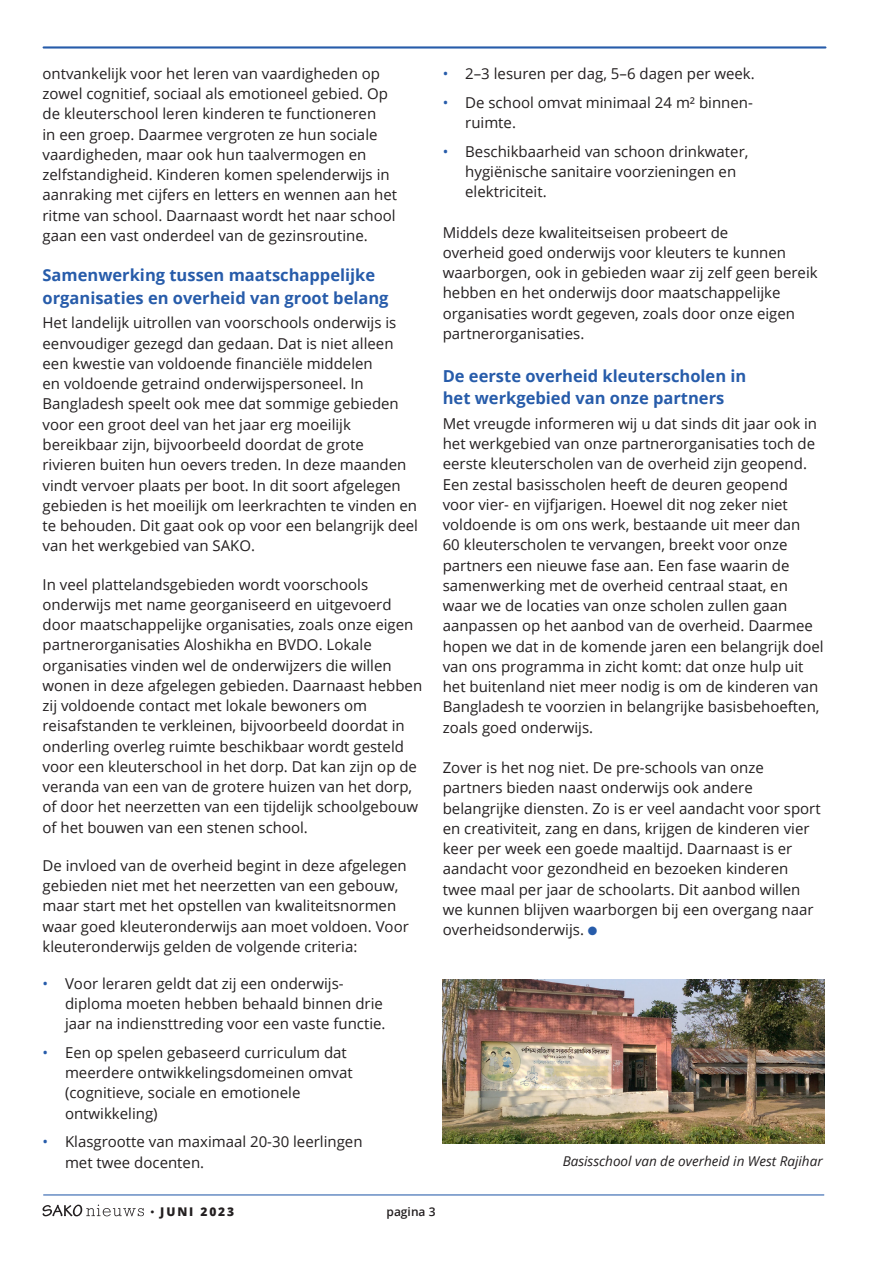
<style>
.page{position:relative;width:893px;height:1263px;background:#fff}
.page>*{position:absolute;margin:0;border:0;box-sizing:border-box;transform-origin:0 0}
.t1{font:700 16.5px "Open Sans";color:#275caa}
.t2{font:15px/20.2px "Open Sans";color:#231f20}
.t3{font:italic 13.5px "Open Sans";color:#231f20}
.t4{font:800 12px "Open Sans";letter-spacing:.16em;color:#231f20}
.t5{font:600 12px "Open Sans";color:#231f20}
.s1{color:#275caa}
.s2{font-family:"Rockwell Std";font-weight:300}
</style>
<div class="page">
<hr style="left:44px;top:1194px;width:780px;height:1px;background:#275caa">
<svg style="left:43px;top:1204px;width:101px;height:12px"></svg>
<img style="left:443px;top:980px;width:381px;height:164px">
<hr style="left:44px;top:46px;width:781px;height:3px;background:#275caa">
<p class="t2" style="left:43px;top:63px;width:356px">ontvankelijk voor het leren van vaardigheden op zowel cognitief, sociaal als emotioneel gebied. Op de kleuterschool leren kinderen te functioneren<br>in een groep. Daarmee vergroten ze hun sociale vaardigheden, maar ook hun taalvermogen en zelfstandigheid. Kinderen komen spelenderwijs in aanraking met cijfers en letters en wennen aan het ritme van school. Daarnaast wordt het naar school gaan een vast onderdeel van de gezinsroutine.</p>
<p class="t1" style="left:43px;top:264px;width:334px">Samenwerking tussen maatschappelijke</p>
<p class="t1" style="left:43px;top:286px;width:348px">organisaties en overheid van groot belang</p>
<p class="t2" style="left:43px;top:312px;width:377px">Het landelijk uitrollen van voorschools onderwijs is eenvoudiger gezegd dan gedaan. Dat is niet alleen een kwestie van voldoende financiële middelen<br>en voldoende getraind onderwijspersoneel. In Bangladesh speelt ook mee dat sommige gebieden voor een groot deel van het jaar erg moeilijk bereikbaar zijn, bijvoorbeeld doordat de grote rivieren buiten hun oevers treden. In deze maanden vindt vervoer plaats per boot. In dit soort afgelegen gebieden is het moeilijk om leerkrachten te vinden en te behouden. Dit gaat ook op voor een belangrijk deel van het werkgebied van SAKO.</p>
<p class="t2" style="left:43px;top:573px;width:381px">In veel plattelandsgebieden wordt voorschools onderwijs met name georganiseerd en uitgevoerd door maatschappelijke organisaties, zoals onze eigen partnerorganisaties Aloshikha en BVDO. Lokale organisaties vinden wel de onderwijzers die willen wonen in deze afgelegen gebieden. Daarnaast hebben zij voldoende contact met lokale bewoners om reisafstanden te verkleinen, bijvoorbeeld doordat in onderling overleg ruimte beschikbaar wordt gesteld voor een kleuterschool in het dorp. Dat kan zijn op de veranda van een van de grotere huizen van het dorp, of door het neerzetten van een tijdelijk schoolgebouw of het bouwen van een stenen school.</p>
<p class="t2" style="left:43px;top:855px;width:368px">De invloed van de overheid begint in deze afgelegen gebieden niet met het neerzetten van een gebouw, maar start met het opstellen van kwaliteitsnormen waar goed kleuteronderwijs aan moet voldoen. Voor kleuteronderwijs gelden de volgende criteria:</p>
<p class="t2" style="left:43px;top:972px;width:303px"><span class="s1">•</span> Voor leraren geldt dat zij een onderwijs-</p>
<p class="t2" style="left:65px;top:993px;width:322px">diploma moeten hebben behaald binnen drie jaar na indiensttreding voor een vaste functie.</p>
<p class="t2" style="left:65px;top:1042px;width:289px;text-indent:-22px"><span class="s1">•</span> Een op spelen gebaseerd curriculum dat meerdere ontwikkelingsdomeinen omvat</p>
<p class="t2" style="left:65px;top:1082px;width:237px">(cognitieve, sociale en emotionele</p>
<p class="t2" style="left:65px;top:1102px;width:94px">ontwikkeling)</p>
<p class="t2" style="left:65px;top:1131px;width:299px;text-indent:-22px"><span class="s1">•</span> Klasgrootte van maximaal 20-30 leerlingen met twee docenten.</p>
<p class="t2" style="left:443px;top:63px;width:314px"><span class="s1">•</span> 2–3 lesuren per dag, 5–6 dagen per week.</p>
<p class="t2" style="left:443px;top:92px;width:312px"><span class="s1">•</span> De school omvat minimaal 24 m² binnen-</p>
<p class="t2" style="left:465px;top:112px;width:52px">ruimte.</p>
<p class="t2" style="left:443px;top:141px;width:307px"><span class="s1">•</span> Beschikbaarheid van schoon drinkwater,</p>
<p class="t2" style="left:465px;top:161px;width:272px">hygiënische sanitaire voorzieningen en</p>
<p class="t2" style="left:465px;top:181px;width:83px">elektriciteit.</p>
<p class="t2" style="left:443px;top:222px;width:376px">Middels deze kwaliteitseisen probeert de<br>overheid goed onderwijs voor kleuters te kunnen waarborgen, ook in gebieden waar zij zelf geen bereik hebben en het onderwijs door maatschappelijke organisaties wordt gegeven, zoals door onze eigen partnerorganisaties.</p>
<p class="t1" style="left:443px;top:364px;width:305px">De eerste overheid kleuterscholen in</p>
<p class="t1" style="left:443px;top:387px;width:283px">het werkgebied van onze partners</p>
<p class="t2" style="left:443px;top:413px;width:382px">Met vreugde informeren wij u dat sinds dit jaar ook in het werkgebied van onze partnerorganisaties toch de eerste kleuterscholen van de overheid zijn geopend.<br>Een zestal basisscholen heeft de deuren geopend<br>voor vier- en vijfjarigen. Hoewel dit nog zeker niet voldoende is om ons werk, bestaande uit meer dan<br>60 kleuterscholen te vervangen, breekt voor onze partners een nieuwe fase aan. Een fase waarin de samenwerking met de overheid centraal staat, en waar we de locaties van onze scholen zullen gaan aanpassen op het aanbod van de overheid. Daarmee hopen we dat in de komende jaren een belangrijk doel van ons programma in zicht komt: dat onze hulp uit het buitenland niet meer nodig is om de kinderen van Bangladesh te voorzien in belangrijke basisbehoeften, zoals goed onderwijs.</p>
<p class="t2" style="left:443px;top:757px;width:379px">Zover is het nog niet. De pre-schools van onze partners bieden naast onderwijs ook andere belangrijke diensten. Zo is er veel aandacht voor sport en creativiteit, zang en dans, krijgen de kinderen vier keer per week een goede maaltijd. Daarnaast is er aandacht voor gezondheid en bezoeken kinderen twee maal per jaar de schoolarts. Dit aanbod willen we kunnen blijven waarborgen bij een overgang naar overheidsonderwijs. <span class="s1">●</span></p>
<p class="t3" style="left:563px;top:1152px;width:261px">Basisschool van de overheid in West Rajihar</p>
<p class="t4" style="left:150px;top:1203px;width:86px"><span class="s2">•</span> JUNI 2023</p>
<p class="t5" style="left:387px;top:1203px;width:51px">pagina 3</p>
</div>
